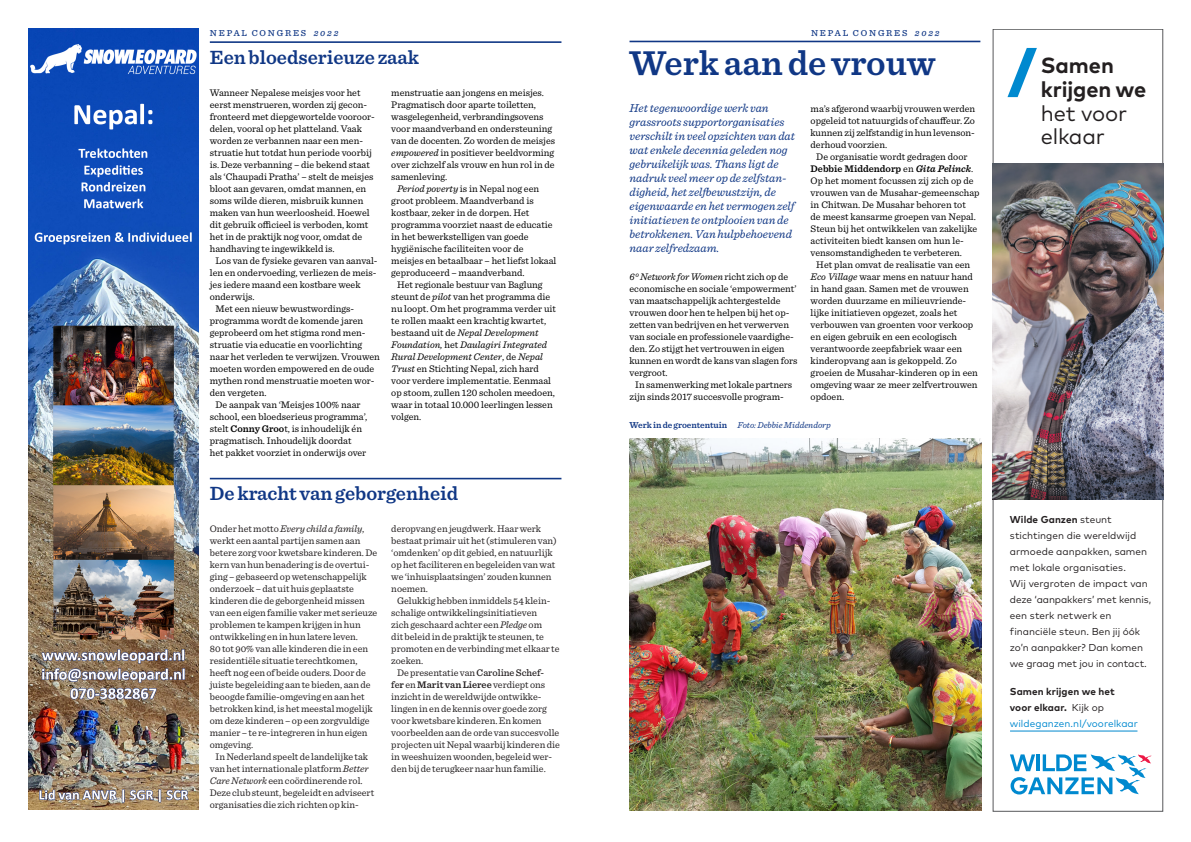
<style>
.page{position:relative;width:1191px;height:842px;background:#fff}
.page>*{position:absolute;margin:0;border:0;box-sizing:border-box;transform-origin:0 0}
.t1{font:600 36px "Sentinel";color:#103785}
.t2{font:700 21.9px/23.7px "Mark Pro";letter-spacing:-.005em;color:#231f20}
.t3{font:600 20px "Sentinel";color:#103785}
.t4{font:italic 12px/14px "Sentinel";color:#103785}
.t5{font:10px/12px "Sentinel";color:#000}
.t6{font:10px/12px "Sentinel";color:#231f20}
.t7{font:10px/16px "Mark Pro";color:#231f20}
.t8{font:700 10px/16px "Mark Pro";letter-spacing:.01em;color:#231f20}
.t9{font:italic 9px "Sentinel";color:#103785}
.t10{font:500 9px "Sentinel";letter-spacing:.2em;color:#103785}
.s1{font-style:italic}
.s2{font-weight:600}
.s3{font-weight:500}
.s4{font-weight:600;font-style:italic}
.s5{font-weight:600;font-style:normal}
.s6{font-weight:400}
.s7{font-weight:700}
.s8{font-weight:400;color:#0089cf}
</style>
<div class="page">
<img style="left:28px;top:28px;width:170px;height:782px">
<hr style="left:1010px;top:731px;width:127px;height:1px;background:#0089cf">
<svg style="left:1010px;top:754px;width:141px;height:40px"></svg>
<img style="left:992px;top:163px;width:171px;height:336px">
<svg style="left:1007px;top:48px;width:30px;height:49px"></svg>
<hr style="left:210px;top:41px;width:351px;height:2px;background:#103785">
<hr style="left:210px;top:478px;width:351px;height:1px;background:#103785">
<hr style="left:629px;top:41px;width:351px;height:1px;background:#103785">
<img style="left:630px;top:438px;width:351px;height:373px">
<p class="t10" style="left:210px;top:26px;width:130px">NEPAL CONGRES <span class="s1">2022</span></p>
<p class="t10" style="left:811px;top:26px;width:130px">NEPAL CONGRES <span class="s1">2022</span></p>
<p class="t3" style="left:210px;top:42px;width:211px">Een bloedserieuze zaak</p>
<p class="t5" style="left:210px;top:86px;width:167px">Wanneer Nepalese meisjes voor het eerst menstrueren, worden zij gecon&shy;fronteerd met diepgewortelde vooroor&shy;delen, vooral op het platteland. Vaak worden ze verbannen naar een men&shy;struatie hut totdat hun periode voorbij is. Deze verbanning – die bekend staat als ‘Chaupadi Pratha’ – stelt de meisjes bloot aan gevaren, omdat mannen, en soms wilde dieren, misbruik kunnen maken van hun weerloosheid. Hoewel dit gebruik officieel is verboden, komt het in de praktijk nog voor, omdat de handhaving te ingewikkeld is.</p>
<p class="t5" style="left:210px;top:254px;width:169px;text-indent:6px">Los van de fysieke gevaren van aanval&shy;len en ondervoeding, verliezen de meis&shy;jes iedere maand een kostbare week onderwijs.</p>
<p class="t5" style="left:210px;top:302px;width:172px;text-indent:6px">Met een nieuw bewustwordings&shy;programma wordt de komende jaren geprobeerd om het stigma rond men&shy;struatie via educatie en voorlichting naar het verleden te verwijzen. Vrouwen moeten worden empowered en de oude mythen rond menstruatie moeten wor&shy;den vergeten.</p>
<p class="t5" style="left:210px;top:398px;width:159px;text-indent:6px">De aanpak van ‘Meisjes 100% naar school, een bloedserieus programma’, stelt <span class="s2">Conny Groo</span>t, is inhoudelijk én pragmatisch. Inhoudelijk doordat het pakket voorziet in onderwijs over</p>
<p class="t5" style="left:391px;top:86px;width:165px">menstruatie aan jongens en meisjes.<br>Pragmatisch door aparte toiletten, wasgelegenheid, verbrandingsovens voor maandverband en ondersteuning van de docenten. Zo worden de meisjes <span class="s1">empowered</span> in positiever beeldvorming over zichzelf als vrouw en hun rol in de samenleving.</p>
<p class="t5" style="left:391px;top:182px;width:167px;text-indent:6px"><span class="s1">Period poverty</span> is in Nepal nog een groot probleem. Maandverband is kostbaar, zeker in de dorpen. Het programma voorziet naast de educatie in het bewerkstelligen van goede hygiënische faciliteiten voor de meisjes en betaalbaar – het liefst lokaal geproduceerd – maandverband.</p>
<p class="t5" style="left:391px;top:278px;width:166px;text-indent:6px">Het regionale bestuur van Baglung steunt de <span class="s1">pilot</span> van het programma die nu loopt. Om het programma verder uit te rollen maakt een krachtig kwartet, bestaand uit de <span class="s1">Nepal Development Foundation,</span> het <span class="s1">Daulagiri Integrated Rural Development Center</span>, de <span class="s1">Nepal Trust</span> en Stichting Nepal, zich hard voor verdere implementatie. Eenmaal op stoom, zullen 120 scholen meedoen, waar in totaal 10.000 leerlingen lessen volgen.</p>
<p class="t3" style="left:210px;top:478px;width:250px">De kracht van geborgenheid</p>
<p class="t6" style="left:210px;top:522px;width:169px">Onder het motto <span class="s1">Every child a family</span>, werkt een aantal partijen samen aan betere zorg voor kwetsbare kinderen. De kern van hun benadering is de overtui&shy;ging – gebaseerd op wetenschappelijk onderzoek – dat uit huis geplaatste kinderen die de geborgenheid missen van een eigen familie vaker met serieuze problemen te kampen krijgen in hun ontwikkeling en in hun latere leven.<br>80 tot 90% van alle kinderen die in een residentiële situatie terechtkomen, heeft nog een of beide ouders. Door de juiste begeleiding aan te bieden, aan de beoogde familie-omgeving en aan het betrokken kind, is het meestal mogelijk om deze kinderen – op een zorgvuldige manier – te re-integreren in hun eigen omgeving.</p>
<p class="t6" style="left:210px;top:750px;width:166px;text-indent:6px">In Nederland speelt de landelijke tak van het internationale platform <span class="s1">Better Care Network</span> een coördinerende rol.<br>Deze club steunt, begeleidt en adviseert organisaties die zich richten op kin-</p>
<p class="t6" style="left:391px;top:522px;width:167px">deropvang en jeugdwerk. Haar werk bestaat primair uit het (stimuleren van) ‘omdenken’ op dit gebied, en natuurlijk op het faciliteren en begeleiden van wat we ‘inhuisplaatsingen’ zouden kunnen noemen.</p>
<p class="t6" style="left:391px;top:594px;width:170px;text-indent:6px">Gelukkig hebben inmiddels 54 klein&shy;schalige ontwikkelingsinitiatieven<br>zich geschaard achter een <span class="s1">Pledge</span> om<br>dit beleid in de praktijk te steunen, te promoten en de verbinding met elkaar te zoeken.</p>
<p class="t6" style="left:391px;top:666px;width:170px;text-indent:6px">De presentatie van <span class="s3">Caroline Schef-<br>fe</span><span class="s2">r</span> en <span class="s2">Marit van Lieree</span> verdiept ons inzicht in de wereldwijde ontwikke&shy;lingen in en de kennis over goede zorg voor kwetsbare kinderen. En komen voorbeelden aan de orde van succesvolle projecten uit Nepal waarbij kinderen die in weeshuizen woonden, begeleid wer&shy;den bij de terugkeer naar hun familie.</p>
<p class="t1" style="left:629px;top:35px;width:308px">Werk aan de vrouw</p>
<p class="t4" style="left:629px;top:101px;width:141px">Het tegenwoordige werk van</p>
<p class="t4" style="left:629px;top:115px;width:167px">grassroots supportorganisaties verschilt in veel opzichten van dat wat enkele decennia geleden nog gebruikelijk was. Thans ligt de nadruk veel meer op de zelfstan&shy;digheid, het zelfbewustzijn, de eigenwaarde en het vermogen zelf initiatieven te ontplooien van de betrokkenen. Van hulpbehoevend naar zelfredzaam.</p>
<p class="t5" style="left:629px;top:270px;width:169px"><span class="s1">6º Network for Women</span> richt zich op de economische en sociale ‘empowerment’ van maatschappelijk achtergestelde vrouwen door hen te helpen bij het op&shy;zetten van bedrijven en het verwerven van sociale en professionele vaardighe&shy;den. Zo stijgt het vertrouwen in eigen kunnen en wordt de kans van slagen fors vergroot.</p>
<p class="t5" style="left:629px;top:378px;width:164px;text-indent:6px">In samenwerking met lokale partners zijn sinds 2017 succesvolle program-</p>
<p class="t5" style="left:810px;top:102px;width:166px;text-align:justify">ma’s afgerond waarbij vrouwen werden opgeleid tot natuurgids of chauffeur. Zo kunnen zij zelfstandig in hun levenson&shy;derhoud voorzien.</p>
<p class="t5" style="left:810px;top:150px;width:170px;text-indent:6px">De organisatie wordt gedragen door <span class="s2">Debbie Middendorp</span> en <span class="s4">Gita Pelinck</span>.<br>Op het moment focussen zij zich op de vrouwen van de Musahar-gemeenschap in Chitwan. De Musahar behoren tot<br>de meest kansarme groepen van Nepal.<br>Steun bij het ontwikkelen van zakelijke activiteiten biedt kansen om hun le&shy;vensomstandigheden te verbeteren.</p>
<p class="t5" style="left:810px;top:258px;width:169px;text-indent:6px">Het plan omvat de realisatie van een <span class="s1">Eco Village</span> waar mens en natuur hand in hand gaan. Samen met de vrouwen worden duurzame en milieuvriende&shy;lijke initiatieven opgezet, zoals het verbouwen van groenten voor verkoop en eigen gebruik en een ecologisch verantwoorde zeepfabriek waar een kinderopvang aan is gekoppeld. Zo groeien de Musahar-kinderen op in een omgeving waar ze meer zelfvertrouwen opdoen.</p>
<p class="t9" style="left:629px;top:418px;width:203px"><span class="s5">Werk in de groententuin</span> Foto: Debbie Middendorp</p>
<p class="t2" style="left:1040px;top:52px;width:107px">Samen krijgen we <span class="s6">het voor elkaar</span></p>
<p class="t7" style="left:1010px;top:511px;width:143px"><span class="s7">Wilde Ganzen</span> steunt stichtingen die wereldwijd armoede aanpakken, samen met lokale organisaties.<br>Wij vergroten de impact van deze ‘aanpakkers’ met kennis, een sterk netwerk en financiële steun. Ben jij óók zo’n aanpakker? Dan komen we graag met jou in contact.</p>
<p class="t8" style="left:1010px;top:682px;width:130px">Samen krijgen we het voor elkaar. <span class="s6">Kijk op </span><span class="s8">wildeganzen.nl/voorelkaar</span></p>
</div>
